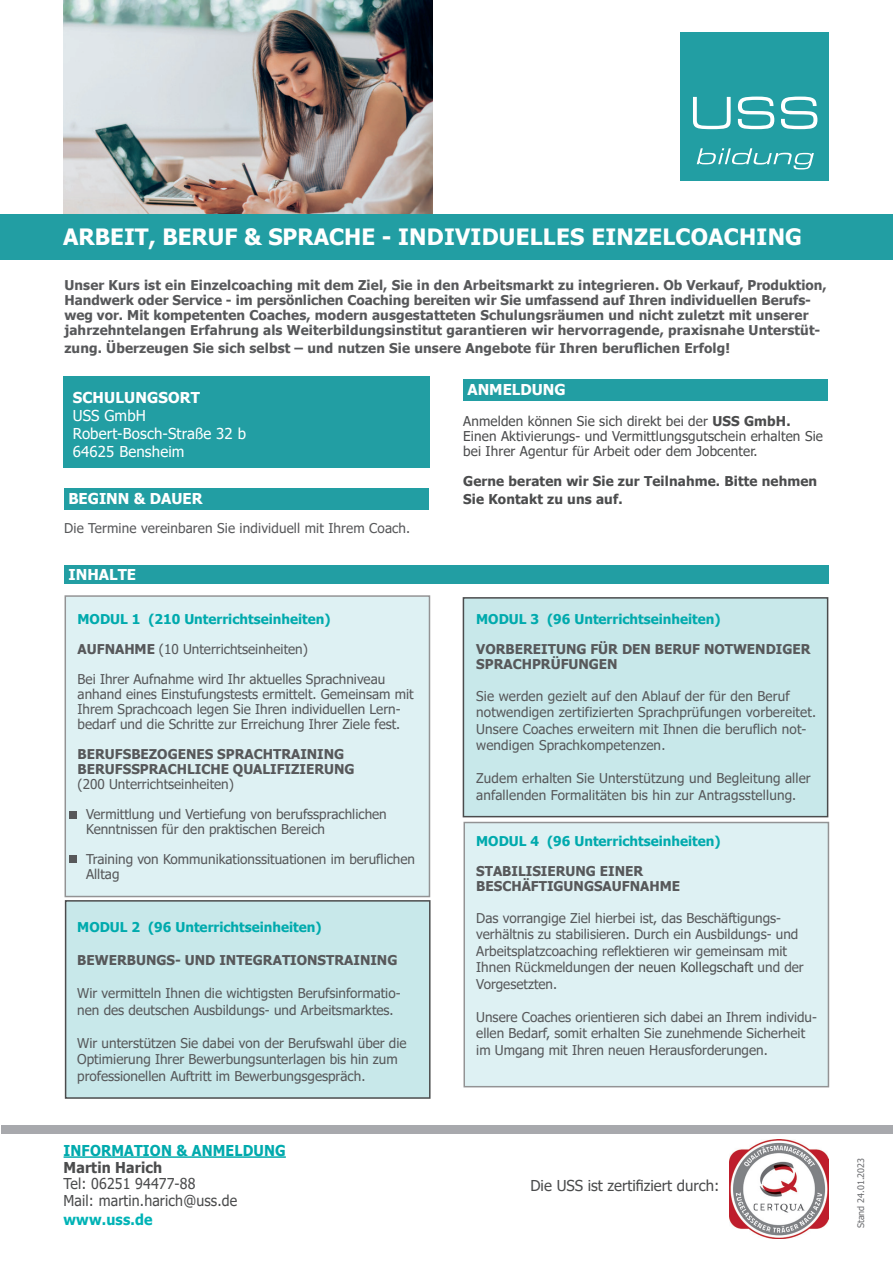
<style>
.page{position:relative;width:893px;height:1263px;background:#fff}
.page>*{position:absolute;margin:0;border:0;box-sizing:border-box;transform-origin:0 0}
.t1{font:700 22.5px "Tahoma";letter-spacing:.01em;color:#fff}
.t2{font:15px/16.5px "Tahoma";letter-spacing:.01em;color:#4b4c4d;scale:.94 1}
.t3{font:15px/18px "Tahoma";letter-spacing:.01em;color:#fff}
.t4{font:700 15px "Tahoma";color:#fff}
.t5{font:15px "Tahoma";letter-spacing:.01em;color:#4b4c4d}
.t6{font:700 15px "Tahoma";letter-spacing:.01em;color:#00aaad;scale:.94 1}
.t7{font:700 15px "Tahoma";letter-spacing:.01em;color:#4b4c4d;scale:.94 1}
.t8{font:700 15px "Tahoma";letter-spacing:.01em;color:#00b3b6;scale:.94 1}
.t9{font:13.5px/16.5px "Tahoma";color:#57585a}
.t10{font:700 13.5px/15px "Tahoma";letter-spacing:.01em;color:#57585a}
.t11{font:13.5px/15px "Tahoma";letter-spacing:.01em;color:#4b4c4d}
.t12{font:700 13.5px "Tahoma";color:#00aaad}
.t13{font:700 13.5px/18px "Tahoma";letter-spacing:.01em;color:#4b4c4d}
.t14{font:9px "Tahoma";color:#6c6d70}
.s1{font-weight:700}
.s2{color:#4b4c4d}
</style>
<div class="page">
<div style="left:65px;top:595px;width:365px;height:302px;background:#def1f3"></div>
<img style="left:64px;top:0;width:369px;height:214px">
<div style="left:0;top:214px;width:893px;height:45px;background:#229ea3"></div>
<div style="left:63px;top:377px;width:367px;height:91px;background:#229ea3"></div>
<div style="left:64px;top:565px;width:765px;height:18px;background:#229ea3"></div>
<div style="left:680px;top:32px;width:149px;height:149px;background:#229ea3"></div>
<svg style="left:693px;top:97px;width:38px;height:32px"></svg>
<svg style="left:738px;top:97px;width:36px;height:32px"></svg>
<svg style="left:781px;top:97px;width:36px;height:32px"></svg>
<svg style="left:697px;top:148px;width:117px;height:21px"></svg>
<hr style="left:64px;top:1156px;width:222px;height:2px;background:#00aaad">
<div style="left:1px;top:1125px;width:891px;height:8px;background:#a8a9ad"></div>
<img style="left:729px;top:1139px;width:99px;height:99px">
<div style="left:463px;top:379px;width:365px;height:21px;background:#229ea3"></div>
<div style="left:64px;top:488px;width:365px;height:21px;background:#229ea3"></div>
<div style="left:65px;top:900px;width:366px;height:199px;background:#c8e8ea;border:2px solid #4b4c4d"></div>
<div style="left:69px;top:811px;width:8px;height:7px;background:#57585a"></div>
<div style="left:69px;top:855px;width:8px;height:8px;background:#57585a"></div>
<div style="left:463px;top:822px;width:366px;height:265px;background:#def1f3"></div>
<div style="left:463px;top:597px;width:365px;height:220px;background:#c8e8ea;border:2px solid #4b4c4d"></div>
<h1 class="t1" style="left:63px;top:221px;width:740px">ARBEIT, BERUF &amp; SPRACHE - INDIVIDUELLES EINZELCOACHING</h1>
<p class="t10" style="left:64px;top:278px;width:764px">Unser Kurs ist ein Einzelcoaching mit dem Ziel, Sie in den Arbeitsmarkt zu integrieren. Ob Verkauf, Produktion, Handwerk oder Service - im persönlichen Coaching bereiten wir Sie umfassend auf Ihren individuellen Berufs&shy;weg vor. Mit kompetenten Coaches, modern ausgestatteten Schulungsräumen und nicht zuletzt mit unserer jahrzehntelangen Erfahrung als Weiterbildungsinstitut garantieren wir hervorragende, praxisnahe Unterstüt-</p>
<p class="t10" style="left:64px;top:341px;width:667px">zung. Überzeugen Sie sich selbst – und nutzen Sie unsere Angebote für Ihren beruflichen Erfolg!</p>
<p class="t4" style="left:73px;top:387px;width:129px">SCHULUNGSORT</p>
<p class="t3" style="left:73px;top:408px;width:175px">USS GmbH<br>Robert-Bosch-Straße 32 b<br>64625 Bensheim</p>
<p class="t4" style="left:68px;top:488px;width:136px">BEGINN &amp; DAUER</p>
<p class="t9" style="left:64px;top:521px;width:348px">Die Termine vereinbaren Sie individuell mit Ihrem Coach.</p>
<p class="t4" style="left:69px;top:564px;width:69px">INHALTE</p>
<p class="t12" style="left:78px;top:610px;width:254px">MODUL 1 (210 Unterrichtseinheiten)</p>
<p class="t9" style="left:78px;top:642px;width:232px"><span class="s1">AUFNAHME</span> (10 Unterrichtseinheiten)</p>
<p class="t9" style="left:78px;top:672px;width:338px;line-height:15px">Bei Ihrer Aufnahme wird Ihr aktuelles Sprachniveau anhand eines Einstufungstests ermittelt. Gemeinsam mit Ihrem Sprachcoach legen Sie Ihren individuellen Lern&shy;bedarf und die Schritte zur Erreichung Ihrer Ziele fest.</p>
<p class="t10" style="left:78px;top:747px;width:279px">BERUFSBEZOGENES SPRACHTRAINING<br>BERUFSSPRACHLICHE QUALIFIZIERUNG</p>
<p class="t9" style="left:78px;top:777px;width:158px">(200 Unterrichtseinheiten)</p>
<p class="t9" style="left:86px;top:807px;width:302px;line-height:15px">Vermittlung und Vertiefung von berufssprachlichen<br>Kenntnissen für den praktischen Bereich</p>
<p class="t9" style="left:86px;top:852px;width:331px;line-height:15px">Training von Kommunikationssituationen im beruflichen<br>Alltag</p>
<p class="t12" style="left:77px;top:918px;width:246px">MODUL 2 (96 Unterrichtseinheiten)</p>
<p class="t10" style="left:77px;top:953px;width:322px">BEWERBUNGS- UND INTEGRATIONSTRAINING</p>
<p class="t9" style="left:77px;top:986px;width:325px">Wir vermitteln Ihnen die wichtigsten Berufsinformatio&shy;nen des deutschen Ausbildungs- und Arbeitsmarktes.</p>
<p class="t9" style="left:77px;top:1035px;width:331px">Wir unterstützen Sie dabei von der Berufswahl über die<br>Optimierung Ihrer Bewerbungsunterlagen bis hin zum professionellen Auftritt im Bewerbungsgespräch.</p>
<p class="t6" style="left:64px;top:1140px;width:238px">INFORMATION &amp; ANMELDUNG</p>
<p class="t7" style="left:64px;top:1156px;width:106px">Martin Harich</p>
<p class="t2" style="left:64px;top:1176px;width:186px">Tel: 06251 94477-88<br>Mail: martin.harich@uss.de</p>
<p class="t8" style="left:64px;top:1209px;width:96px">www.uss.de</p>
<p class="t4" style="left:467px;top:379px;width:100px">ANMELDUNG</p>
<p class="t11" style="left:463px;top:415px;width:361px">Anmelden können Sie sich direkt bei der <span class="s1">USS GmbH.<br></span>Einen Aktivierungs- und Vermittlungsgutschein erhalten Sie bei Ihrer Agentur für Arbeit oder dem Jobcenter.</p>
<p class="t13" style="left:463px;top:473px;width:356px">Gerne beraten wir Sie zur Teilnahme. Bitte nehmen<br>Sie Kontakt zu uns auf.</p>
<p class="t12" style="left:476px;top:610px;width:246px">MODUL 3 (96 Unterrichtseinheiten)</p>
<p class="t10" style="left:476px;top:642px;width:336px">VORBEREITUNG FÜR DEN BERUF NOTWENDIGER<br>SPRACHPRÜFUNGEN</p>
<p class="t9" style="left:476px;top:688px;width:341px">Sie werden gezielt auf den Ablauf der für den Beruf notwendigen zertifizierten Sprachprüfungen vorbereitet.<br>Unsere Coaches erweitern mit Ihnen die beruflich not&shy;wendigen Sprachkompetenzen.</p>
<p class="t9" style="left:476px;top:771px;width:336px">Zudem erhalten Sie Unterstützung und Begleitung aller anfallenden Formalitäten bis hin zur Antragsstellung.</p>
<p class="t12" style="left:476px;top:832px;width:246px">MODUL 4 (96 Unterrichtseinheiten)</p>
<p class="t10" style="left:476px;top:865px;width:205px">STABILISIERUNG EINER<br>BESCHÄFTIGUNGSAUFNAHME</p>
<p class="t9" style="left:476px;top:910px;width:329px">Das vorrangige Ziel hierbei ist, das Beschäftigungs&shy;verhältnis zu stabilisieren. Durch ein Ausbildungs- und Arbeitsplatzcoaching reflektieren wir gemeinsam mit Ihnen Rückmeldungen <span class="s2">der neuen Kollegschaft</span> und der Vorgesetzten.</p>
<p class="t9" style="left:476px;top:1009px;width:342px">Unsere Coaches orientieren sich dabei an Ihrem individu&shy;ellen Bedarf, somit erhalten Sie zunehmende Sicherheit im Umgang mit Ihren neuen Herausforderungen.</p>
<p class="t5" style="left:530px;top:1176px;width:191px">Die USS ist zertifiziert durch:</p>
<p class="t14" style="left:855px;top:1228px;width:72px;rotate:-90deg">Stand 24.01.2023</p>
</div>
